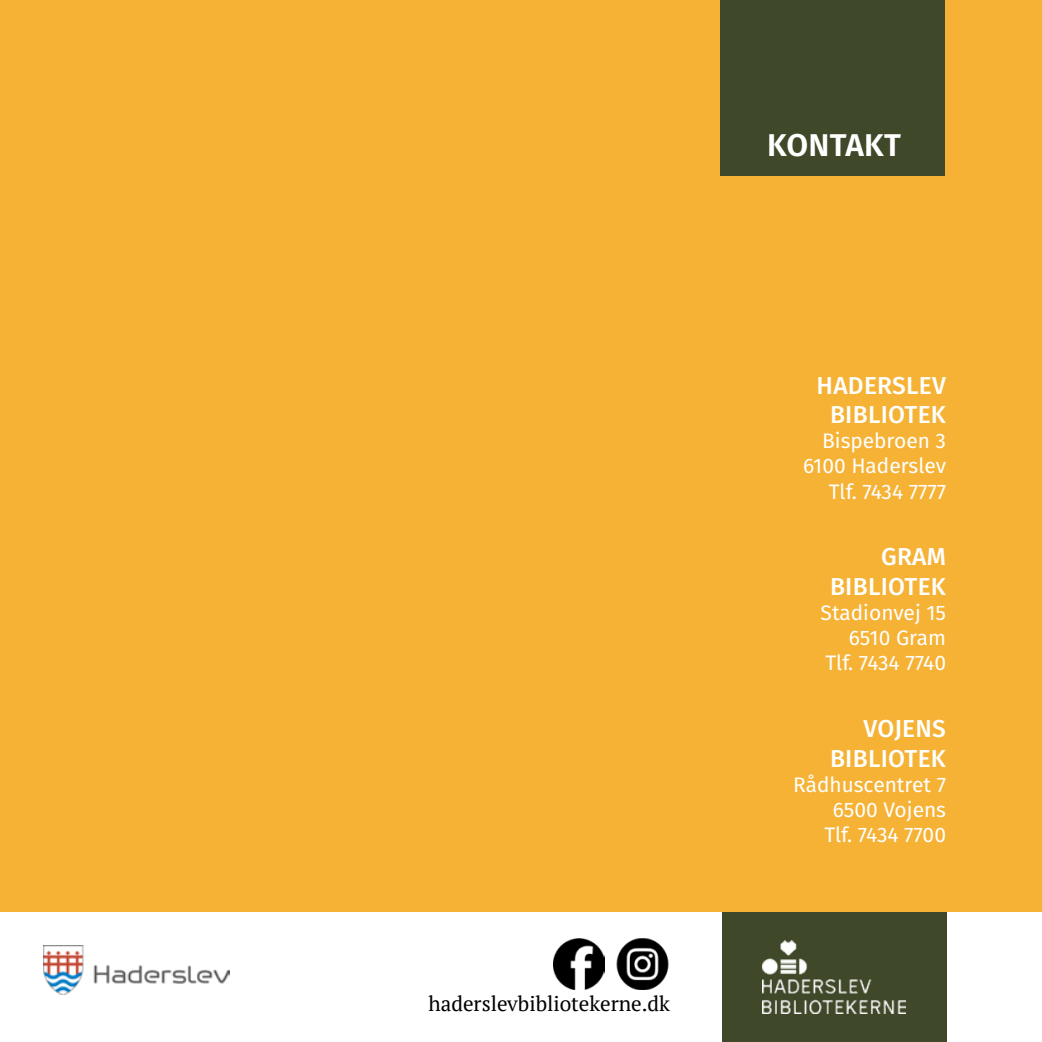
<style>
.page{position:relative;width:1042px;height:1042px;background:#fff}
.page>*{position:absolute;margin:0;border:0;box-sizing:border-box;transform-origin:0 0}
.t1{font:600 31.5px "Fira Sans";letter-spacing:.01em;color:#fff}
.t2{font:500 24.5px/29.4px "Fira Sans";letter-spacing:.01em;color:#fff;text-align:right}
.t3{font:21px/25.2px "Fira Sans";color:#fff;text-align:right}
.t4{font:21px "PT Serif";color:#000}
</style>
<div class="page">
<div style="left:0;top:0;width:1042px;height:912px;background:#f5b235"></div>
<div style="left:721px;top:0;width:224px;height:175px;background:#3f4828"></div>
<img style="left:553px;top:938px;width:52px;height:52px">
<img style="left:616px;top:938px;width:53px;height:52px">
<div style="left:722px;top:912px;width:224px;height:130px;background:#3f4828"></div>
<img style="left:762px;top:940px;width:143px;height:73px">
<img style="left:44px;top:945px;width:185px;height:49px">
<p class="t4" style="left:428px;top:990px;width:243px">haderslevbibliotekerne.dk</p>
<h1 class="t1" style="left:767px;top:119px;width:135px">KONTAKT</h1>
<p class="t2" style="left:816px;top:369px;width:131px;text-align:center">HADERSLEV<br>BIBLIOTEK</p>
<p class="t3" style="left:803px;top:428px;width:144px">Bispebroen 3<br>6100 Haderslev<br>Tlf. 7434 7777</p>
<p class="t2" style="left:830px;top:541px;width:117px">GRAM<br>BIBLIOTEK</p>
<p class="t3" style="left:820px;top:599px;width:127px">Stadionvej 15<br>6510 Gram<br>Tlf. 7434 7740</p>
<p class="t2" style="left:830px;top:713px;width:117px">VOJENS<br>BIBLIOTEK</p>
<p class="t3" style="left:793px;top:771px;width:154px">Rådhuscentret 7<br>6500 Vojens<br>Tlf. 7434 7700</p>
</div>
